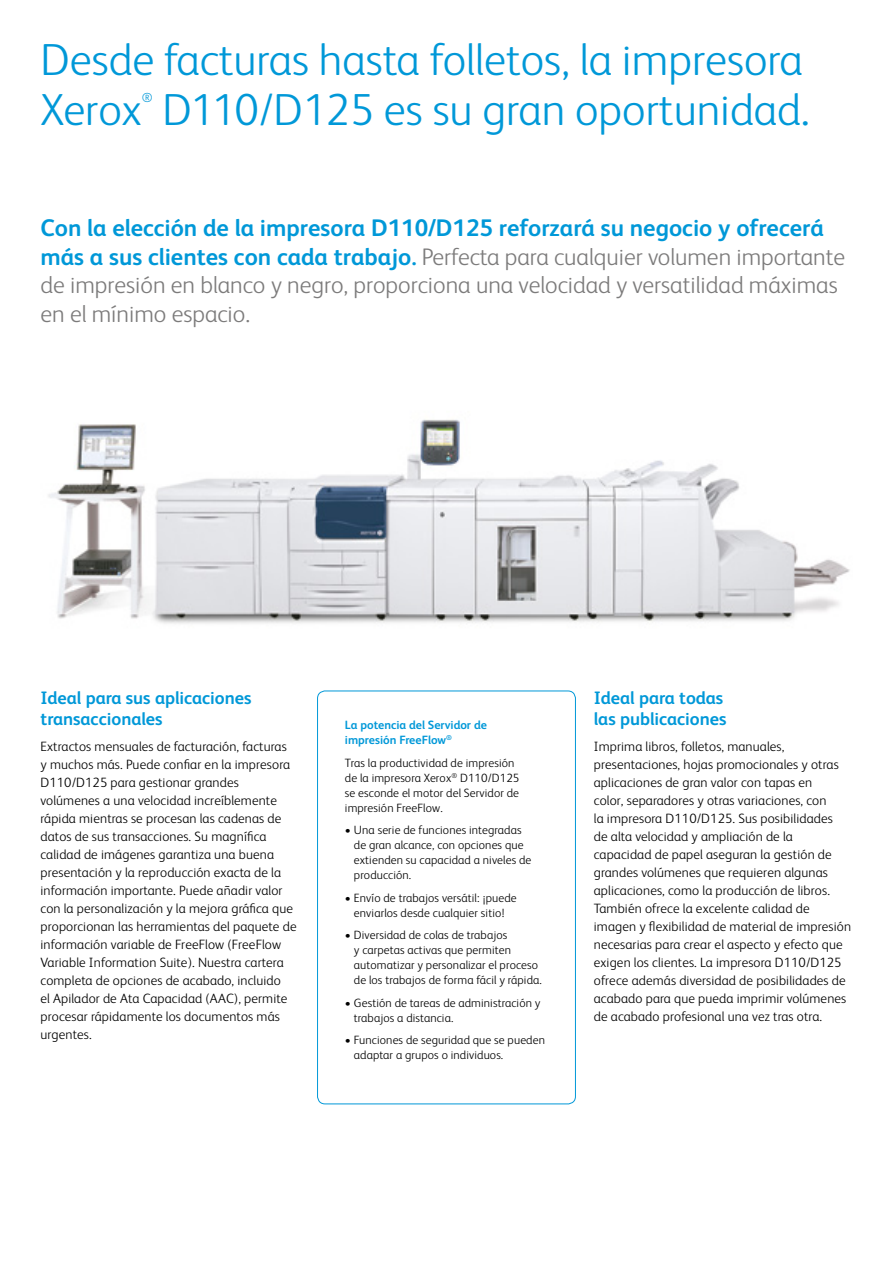
<style>
.page{position:relative;width:893px;height:1263px;background:#fff}
.page>*{position:absolute;margin:0;border:0;box-sizing:border-box;transform-origin:0 0}
.t1{font:300 45px/49.5px "Xerox Sans";color:#0098d8}
.t2{font:300 24px/28.5px "Xerox Sans";color:#7c7b7b}
.t3{font:700 18px/21px "Xerox Sans";color:#0098d8}
.t4{font:300 13.5px/18px "Xerox Sans";letter-spacing:.01em;color:#000}
.t5{font:300 13.05px "Xerox Sans";color:#0098d8}
.t6{font:300 12px/15px "Xerox Sans";letter-spacing:.01em;color:#000}
.t7{font:700 12px/15px "Xerox Sans";color:#0098d8}
.s1{font-weight:700;color:#0098d8}
</style>
<div class="page">
<div style="left:317px;top:691px;width:259px;height:413px;border:1px solid #0098d8;border-radius:8px"></div>
<img style="left:48px;top:419px;width:802px;height:205px">
<h1 class="t1" style="left:40px;top:33px;width:764px">Desde facturas hasta folletos, la impresora<br>Xerox</h1>
<p class="t5" style="left:142px;top:89px;width:12px">®</p>
<h1 class="t1" style="left:163px;top:82px;width:649px">D110/D125 es su gran oportunidad.</h1>
<p class="t2" style="left:40px;top:213px;width:806px"><span class="s1">Con la elección de la impresora D110/D125 reforzará su negocio y ofrecerá más a sus clientes con cada trabajo.</span> Perfecta para cualquier volumen importante de impresión en blanco y negro, proporciona una velocidad y versatilidad máximas en el mínimo espacio.</p>
<h3 class="t3" style="left:40px;top:687px;width:212px">Ideal para sus aplicaciones transaccionales</h3>
<p class="t4" style="left:40px;top:737px;width:258px">Extractos mensuales de facturación, facturas<br>y muchos más. Puede confiar en la impresora D110/D125 para gestionar grandes volúmenes a una velocidad increíblemente rápida mientras se procesan las cadenas de datos de sus transacciones. Su magnífica calidad de imágenes garantiza una buena presentación y la reproducción exacta de la información importante. Puede añadir valor con la personalización y la mejora gráfica que proporcionan las herramientas del paquete de información variable de FreeFlow (FreeFlow Variable Information Suite). Nuestra cartera completa de opciones de acabado, incluido<br>el Apilador de Ata Capacidad (AAC), permite procesar rápidamente los documentos más urgentes.</p>
<p class="t7" style="left:345px;top:717px;width:143px">La potencia del Servidor de impresión FreeFlow<sup>®</sup></p>
<p class="t6" style="left:345px;top:754px;width:176px">Tras la productividad de impresión de la impresora Xerox<sup>®</sup> D110/D125 se esconde el motor del Servidor de impresión FreeFlow.</p>
<p class="t6" style="left:354px;top:822px;width:179px;text-indent:-9px">• Una serie de funciones integradas de gran alcance, con opciones que extienden su capacidad a niveles de producción.</p>
<p class="t6" style="left:345px;top:890px;width:173px;text-align:center">• Envío de trabajos versátil: ¡puede enviarlos desde cualquier sitio!</p>
<p class="t6" style="left:354px;top:927px;width:189px;text-indent:-9px">• Diversidad de colas de trabajos<br>y carpetas activas que permiten automatizar y personalizar el proceso de los trabajos de forma fácil y rápida.</p>
<p class="t6" style="left:354px;top:995px;width:188px;text-indent:-9px">• Gestión de tareas de administración y trabajos a distancia.</p>
<p class="t6" style="left:354px;top:1032px;width:193px;text-indent:-9px">• Funciones de seguridad que se pueden adaptar a grupos o individuos.</p>
<h3 class="t3" style="left:594px;top:687px;width:134px">Ideal para todas las publicaciones</h3>
<p class="t4" style="left:594px;top:737px;width:259px">Imprima libros, folletos, manuales, presentaciones, hojas promocionales y otras aplicaciones de gran valor con tapas en<br>color, separadores y otras variaciones, con<br>la impresora D110/D125. Sus posibilidades<br>de alta velocidad y ampliación de la capacidad de papel aseguran la gestión de grandes volúmenes que requieren algunas aplicaciones, como la producción de libros.<br>También ofrece la excelente calidad de imagen y flexibilidad de material de impresión necesarias para crear el aspecto y efecto que exigen los clientes. La impresora D110/D125 ofrece además diversidad de posibilidades de acabado para que pueda imprimir volúmenes de acabado profesional una vez tras otra.</p>
</div>
